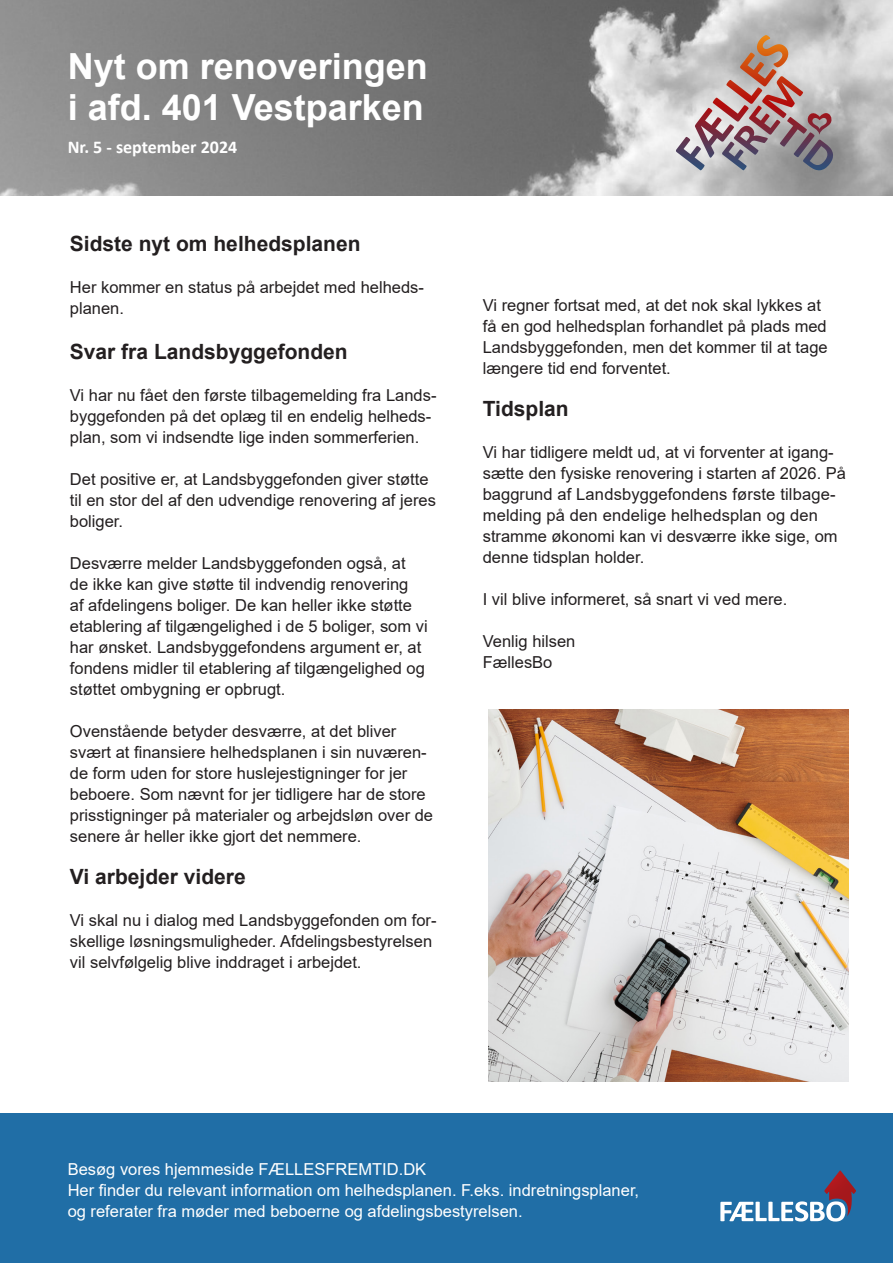
<style>
.page{position:relative;width:893px;height:1263px;background:#fff}
.page>*{position:absolute;margin:0;border:0;box-sizing:border-box;transform-origin:0 0}
.t1{font:700 36px "Arial";color:#fff}
.t2{font:700 21px "Arial";color:#231f20}
.t3{font:700 18px "Calibri";color:#fff}
.t4{font:16.5px/21px "Arial";color:#231f20}
.t5{font:16.5px "Arial";color:#fff}
</style>
<div class="page">
<img style="left:0;top:0;width:893px;height:196px">
<svg style="left:676px;top:35px;width:157px;height:135px;background:#b5a1a2"></svg>
<div style="left:0;top:1113px;width:893px;height:150px;background:#206ea6"></div>
<svg style="left:720px;top:1170px;width:136px;height:51px"></svg>
<img style="left:488px;top:709px;width:361px;height:372px">
<p class="t1" style="left:68px;top:41px;width:362px">Nyt om renoveringen</p>
<p class="t1" style="left:68px;top:82px;width:358px">i afd. 401 Vestparken</p>
<p class="t3" style="left:68px;top:134px;width:171px">Nr. 5 - september 2024</p>
<p class="t2" style="left:70px;top:229px;width:292px">Sidste nyt om helhedsplanen</p>
<p class="t4" style="left:70px;top:277px;width:356px">Her kommer en status på arbejdet med helheds&shy;planen.</p>
<p class="t2" style="left:70px;top:337px;width:279px">Svar fra Landsbyggefonden</p>
<p class="t4" style="left:70px;top:385px;width:368px">Vi har nu fået den første tilbagemelding fra Lands&shy;byggefonden på det oplæg til en endelig helheds&shy;plan, som vi indsendte lige inden sommerferien.</p>
<p class="t4" style="left:70px;top:469px;width:367px">Det positive er, at Landsbyggefonden giver støtte til en stor del af den udvendige renovering af jeres boliger.</p>
<p class="t4" style="left:70px;top:553px;width:359px">Desværre melder Landsbyggefonden også, at de ikke kan give støtte til indvendig renovering<br>af afdelingens boliger. De kan heller ikke støtte etablering af tilgængelighed i de 5 boliger, som vi har ønsket. Landsbyggefondens argument er, at fondens midler til etablering af tilgængelighed og støttet ombygning er opbrugt.</p>
<p class="t4" style="left:70px;top:721px;width:365px">Ovenstående betyder desværre, at det bliver svært at finansiere helhedsplanen i sin nuværen&shy;de form uden for store huslejestigninger for jer beboere. Som nævnt for jer tidligere har de store prisstigninger på materialer og arbejdsløn over de senere år heller ikke gjort det nemmere.</p>
<p class="t2" style="left:70px;top:862px;width:177px">Vi arbejder videre</p>
<p class="t4" style="left:70px;top:910px;width:368px">Vi skal nu i dialog med Landsbyggefonden om for&shy;skellige løsningsmuligheder. Afdelingsbestyrelsen vil selvfølgelig blive inddraget i arbejdet.</p>
<p class="t4" style="left:483px;top:295px;width:346px">Vi regner fortsat med, at det nok skal lykkes at få en god helhedsplan forhandlet på plads med Landsbyggefonden, men det kommer til at tage længere tid end forventet.</p>
<p class="t2" style="left:483px;top:394px;width:87px">Tidsplan</p>
<p class="t4" style="left:483px;top:442px;width:365px">Vi har tidligere meldt ud, at vi forventer at igang&shy;sætte den fysiske renovering i starten af 2026. På baggrund af Landsbyggefondens første tilbage&shy;melding på den endelige helhedsplan og den stramme økonomi kan vi desværre ikke sige, om denne tidsplan holder.</p>
<p class="t4" style="left:483px;top:589px;width:306px">I vil blive informeret, så snart vi ved mere.</p>
<p class="t4" style="left:483px;top:631px;width:94px">Venlig hilsen</p>
<p class="t4" style="left:483px;top:652px;width:71px">FællesBo</p>
<p class="t5" style="left:68px;top:1158px;width:360px">Besøg vores hjemmeside FÆLLESFREMTID.DK</p>
<p class="t5" style="left:68px;top:1179px;width:573px">Her finder du relevant information om helhedsplanen. F.eks. indretningsplaner,</p>
<p class="t5" style="left:68px;top:1200px;width:456px">og referater fra møder med beboerne og afdelingsbestyrelsen.</p>
</div>
